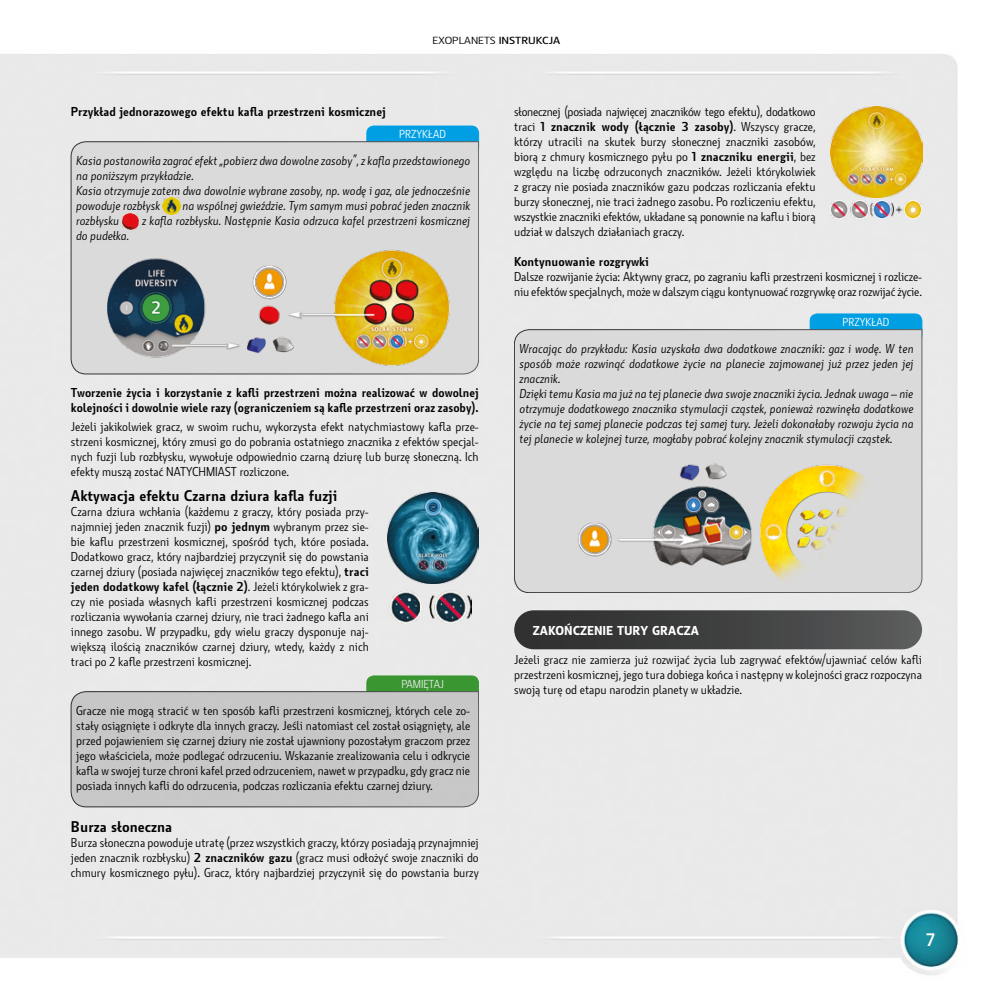
<style>
.page{position:relative;width:993px;height:993px;background:#fff}
.page>*{position:absolute;margin:0;border:0;box-sizing:border-box;transform-origin:0 0}
.t1{font:700 17.5px "Botanika";color:#fff}
.t2{font:700 15px "Botanika";color:#000}
.t3{font:12.5px/15px "Botanika Lite";color:#000;text-align:justify}
.t4{font:italic 12.5px/15px "Botanika Lite";color:#000}
.t5{font:700 12.5px/15px "Botanika";color:#000}
.t6{font:12.5px "Botanika Lite";letter-spacing:-.02em;color:#000}
.t7{font:800 12.5px "Botanika";color:#fff}
.t8{font:11.25px "Botanika Lite";color:#fff}
.t9{font:10px "Botanika Lite";color:#000;scale:1.2 1}
.s1{font-family:"Botanika";font-weight:600}
.s2{font-family:"Botanika";font-weight:700}
.s3{font-family:"Botanika Lite";font-weight:400}
</style>
<div class="page">
<div style="left:0;top:54px;width:959px;height:922px;background:#e9e9e9"></div>
<div style="left:367px;top:675px;width:111px;height:29px;background:#399630;border-radius:7px"></div>
<div style="left:366px;top:675px;width:112px;height:29px;border:1px solid #3fa535;border-radius:7px"></div>
<div style="left:71px;top:691px;width:408px;height:115px;background:#c7c7c7"></div>
<div style="left:809px;top:314px;width:112px;height:28px;background:#009fe3;border-radius:7px"></div>
<div style="left:809px;top:314px;width:112px;height:28px;border:1px solid #009fe3;border-radius:7px"></div>
<div style="left:514px;top:329px;width:407px;height:263px;background:#dadada"></div>
<img style="left:512px;top:452px;width:408px;height:138px">
<div style="left:514px;top:610px;width:407px;height:39px;background:linear-gradient(to right,#2b2c2c,#585959);border-radius:19px"></div>
<div style="left:367px;top:126px;width:111px;height:28px;background:#009fe3;border-radius:7px"></div>
<div style="left:366px;top:126px;width:112px;height:28px;border:1px solid #009fe3;border-radius:7px"></div>
<div style="left:71px;top:141px;width:408px;height:233px;background:#dadada"></div>
<img style="left:163px;top:197px;width:17px;height:18px">
<img style="left:122px;top:214px;width:17px;height:15px">
<img style="left:71px;top:246px;width:407px;height:123px">
<img style="left:387px;top:492px;width:91px;height:91px">
<img style="left:389px;top:590px;width:82px;height:33px">
<img style="left:830px;top:106px;width:91px;height:91px">
<img style="left:830px;top:200px;width:91px;height:18px">
<p class="t9" style="left:432px;top:35px;width:108px">EXOPLANETS <span class="s1">INSTRUKCJA</span></p>
<p class="t5" style="left:71px;top:104px;width:316px">Przykład jednorazowego efektu kafla przestrzeni kosmicznej</p>
<p class="t8" style="left:399px;top:127px;width:48px">PRZYKŁAD</p>
<p class="t4" style="left:76px;top:153px;width:395px">Kasia postanowiła zagrać efekt „pobierz dwa dowolne zasoby”, z kafla przedstawionego na poniższym przykładzie.<br>Kasia otrzymuje zatem dwa dowolnie wybrane zasoby, np. wodę i gaz, ale jednocześnie powoduje rozbłysk</p>
<p class="t4" style="left:182px;top:198px;width:289px">na wspólnej gwieździe. Tym samym musi pobrać jeden znacznik</p>
<p class="t4" style="left:76px;top:213px;width:44px">rozbłysku</p>
<p class="t4" style="left:142px;top:213px;width:329px">z kafla rozbłysku. Następnie Kasia odrzuca kafel przestrzeni kosmicznej</p>
<p class="t4" style="left:76px;top:228px;width:55px">do pudełka.</p>
<p class="t5" style="left:71px;top:385px;width:409px">Tworzenie życia i korzystanie z kafli przestrzeni można realizować w dowolnej kolejności i dowolnie wiele razy (ograniczeniem są kafle przestrzeni oraz zasoby).</p>
<p class="t3" style="left:71px;top:419px;width:409px">Jeżeli jakikolwiek gracz, w swoim ruchu, wykorzysta efekt natychmiastowy kafla prze&shy;strzeni kosmicznej, który zmusi go do pobrania ostatniego znacznika z efektów specjal&shy;nych fuzji lub rozbłysku, wywołuje odpowiednio czarną dziurę lub burzę słoneczną. Ich efekty muszą zostać NATYCHMIAST rozliczone.</p>
<p class="t2" style="left:71px;top:486px;width:268px">Aktywacja efektu Czarna dziura kafla fuzji</p>
<p class="t3" style="left:71px;top:504px;width:299px">Czarna dziura wchłania (każdemu z graczy, który posiada przy&shy;najmniej jeden znacznik fuzji) <span class="s2">po jednym</span> wybranym przez sie&shy;bie kaflu przestrzeni kosmicznej, spośród tych, które posiada.<br>Dodatkowo gracz, który najbardziej przyczynił się do powstania czarnej dziury (posiada najwięcej znaczników tego efektu), <span class="s2">traci</span></p>
<p class="t5" style="left:71px;top:579px;width:299px">jeden dodatkowy kafel (łącznie 2)<span class="s3">. Jeżeli którykolwiek z gra-</span></p>
<p class="t3" style="left:71px;top:594px;width:299px">czy nie posiada własnych kafli przestrzeni kosmicznej podczas rozliczania wywołania czarnej dziury, nie traci żadnego kafla ani innego zasobu. W przypadku, gdy wielu graczy dysponuje naj&shy;większą ilością znaczników czarnej dziury, wtedy, każdy z nich traci po 2 kafle przestrzeni kosmicznej.</p>
<p class="t8" style="left:401px;top:677px;width:44px">PAMIĘTAJ</p>
<p class="t3" style="left:76px;top:703px;width:395px">Gracze nie mogą stracić w ten sposób kafli przestrzeni kosmicznej, których cele zo&shy;stały osiągnięte i odkryte dla innych graczy. Jeśli natomiast cel został osiągnięty, ale przed pojawieniem się czarnej dziury nie został ujawniony pozostałym graczom przez jego właściciela, może podlegać odrzuceniu. Wskazanie zrealizowania celu i odkrycie kafla w swojej turze chroni kafel przed odrzuceniem, nawet w przypadku, gdy gracz nie posiada innych kafli do odrzucenia, podczas rozliczania efektu czarnej dziury.</p>
<p class="t2" style="left:71px;top:817px;width:103px">Burza słoneczna</p>
<p class="t3" style="left:71px;top:835px;width:409px">Burza słoneczna powoduje utratę (przez wszystkich graczy, którzy posiadają przynajmniej jeden znacznik rozbłysku) <span class="s2">2 znaczników gazu</span> (gracz musi odłożyć swoje znaczniki do chmury kosmicznego pyłu). Gracz, który najbardziej przyczynił się do powstania burzy</p>
<p class="t6" style="left:514px;top:104px;width:303px">słonecznej (posiada najwięcej znaczników tego efektu), dodatkowo</p>
<p class="t5" style="left:514px;top:119px;width:303px"><span class="s3">traci</span> 1 znacznik wody (łącznie 3 zasoby)<span class="s3">. Wszyscy gracze,</span></p>
<p class="t3" style="left:514px;top:134px;width:303px">którzy utracili na skutek burzy słonecznej znaczniki zasobów, biorą z chmury kosmicznego pyłu po <span class="s2">1 znaczniku energii</span>, bez względu na liczbę odrzuconych znaczników. Jeżeli którykolwiek z graczy nie posiada znaczników gazu podczas rozliczania efektu burzy słonecznej, nie traci żadnego zasobu. Po rozliczeniu efektu, wszystkie znaczniki efektów, układane są ponownie na kaflu i biorą udział w dalszych działaniach graczy.</p>
<p class="t5" style="left:514px;top:254px;width:136px">Kontynuowanie rozgrywki</p>
<p class="t3" style="left:514px;top:269px;width:409px">Dalsze rozwijanie życia: Aktywny gracz, po zagraniu kafli przestrzeni kosmicznej i rozlicze&shy;niu efektów specjalnych, może w dalszym ciągu kontynuować rozgrywkę oraz rozwijać życie.</p>
<p class="t8" style="left:842px;top:315px;width:48px">PRZYKŁAD</p>
<p class="t4" style="left:519px;top:341px;width:395px">Wracając do przykładu: Kasia uzyskała dwa dodatkowe znaczniki: gaz i wodę. W ten sposób może rozwinąć dodatkowe życie na planecie zajmowanej już przez jeden jej znacznik.<br>Dzięki temu Kasia ma już na tej planecie dwa swoje znaczniki życia. Jednak uwaga – nie otrzymuje dodatkowego znacznika stymulacji cząstek, ponieważ rozwinęła dodatkowe życie na tej samej planecie podczas tej samej tury. Jeżeli dokonałaby rozwoju życia na tej planecie w kolejnej turze, mogłaby pobrać kolejny znacznik stymulacji cząstek.</p>
<p class="t7" style="left:533px;top:622px;width:167px">ZAKOŃCZENIE TURY GRACZA</p>
<p class="t3" style="left:514px;top:652px;width:409px">Jeżeli gracz nie zamierza już rozwijać życia lub zagrywać efektów/ujawniać celów kafli przestrzeni kosmicznej, jego tura dobiega końca i następny w kolejności gracz rozpoczyna swoją turę od etapu narodzin planety w układzie.</p>
<h1 class="t1" style="left:925px;top:928px;width:10px">7</h1>
</div>
